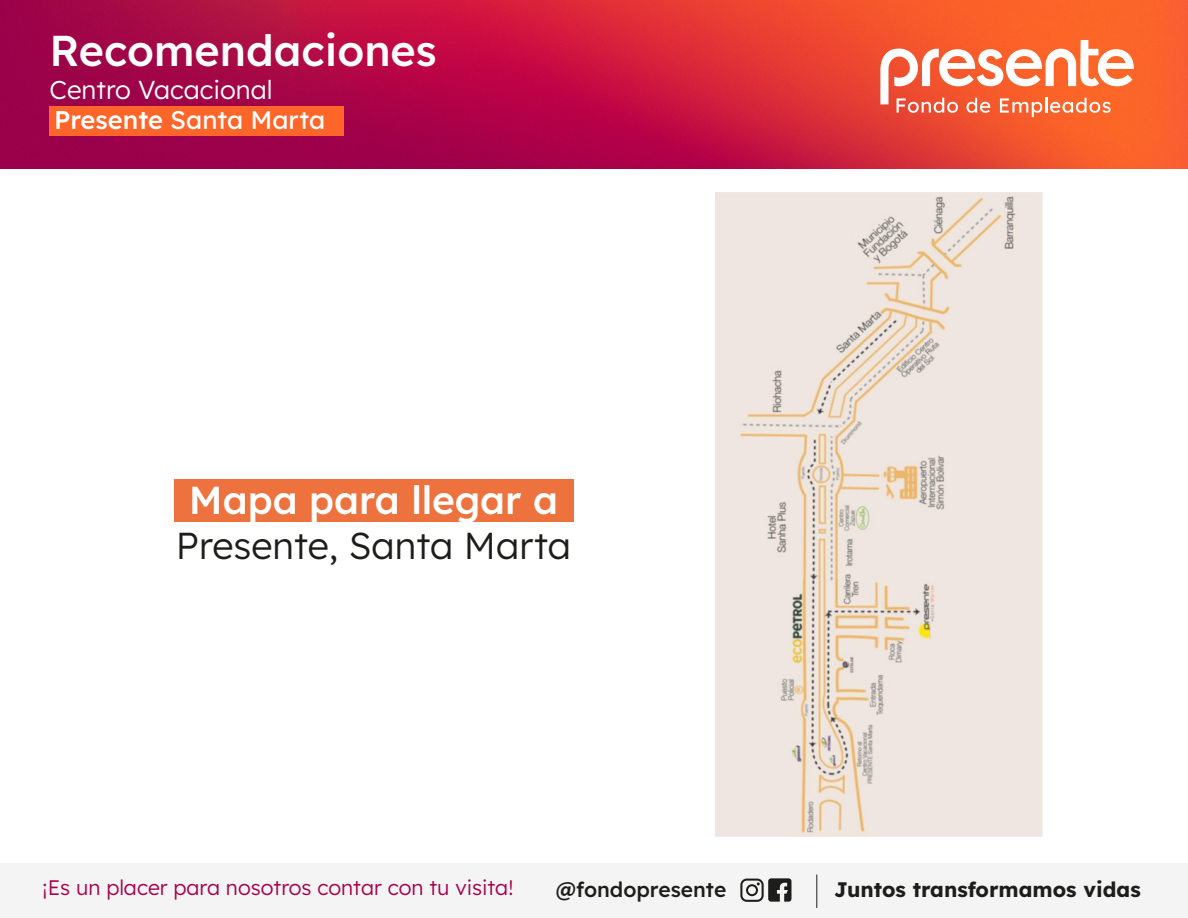
<style>
.page{position:relative;width:1188px;height:918px;background:#fff}
.page>*{position:absolute;margin:0;border:0;box-sizing:border-box;transform-origin:0 0}
.t1{font:500 43.2px "Lexend";color:#fff}
.t2{font:500 39px "Lexend";color:#fff}
.t3{font:300 37.5px "Lexend";color:#1d1d1b}
.t4{font:300 25.95px "Lexend";color:#fff}
.t5{font:25.5px "Lexend";color:#fff}
.t6{font:300 21px "Lexend";color:#a8004a}
.t7{font:700 21px "Lexend";color:#1d1d1b}
.t8{font:500 21px "Lexend";color:#1d1d1b}
.s1{font-weight:500}
</style>
<div class="page">
<div style="left:175px;top:479px;width:399px;height:42px;background:#ed723d"></div>
<img style="left:716px;top:192px;width:326px;height:645px">
<div style="left:0;top:863px;width:1188px;height:55px;background:#f4f4f4"></div>
<hr style="left:816px;top:875px;width:1px;height:33px;background:#1d1d1b">
<svg style="left:740px;top:878px;width:51px;height:24px"></svg>
<img style="left:0;top:0;width:1188px;height:168px">
<svg style="left:880px;top:40px;width:254px;height:77px"></svg>
<div style="left:50px;top:106px;width:294px;height:30px;background:#fd6529"></div>
<h1 class="t1" style="left:50px;top:18px;width:389px">Recomendaciones</h1>
<p class="t4" style="left:50px;top:71px;width:225px">Centro Vacacional</p>
<p class="t5" style="left:54px;top:101px;width:273px"><span class="s1">Presente</span> Santa Marta</p>
<h2 class="t2" style="left:189px;top:471px;width:371px">Mapa para llegar a</h2>
<h3 class="t3" style="left:176px;top:519px;width:397px">Presente, Santa Marta</h3>
<p class="t6" style="left:43px;top:873px;width:472px">¡Es un placer para nosotros contar con tu visita!</p>
<p class="t8" style="left:556px;top:874px;width:172px">@fondopresente</p>
<p class="t7" style="left:834px;top:873px;width:308px">Juntos transformamos vidas</p>
</div>
